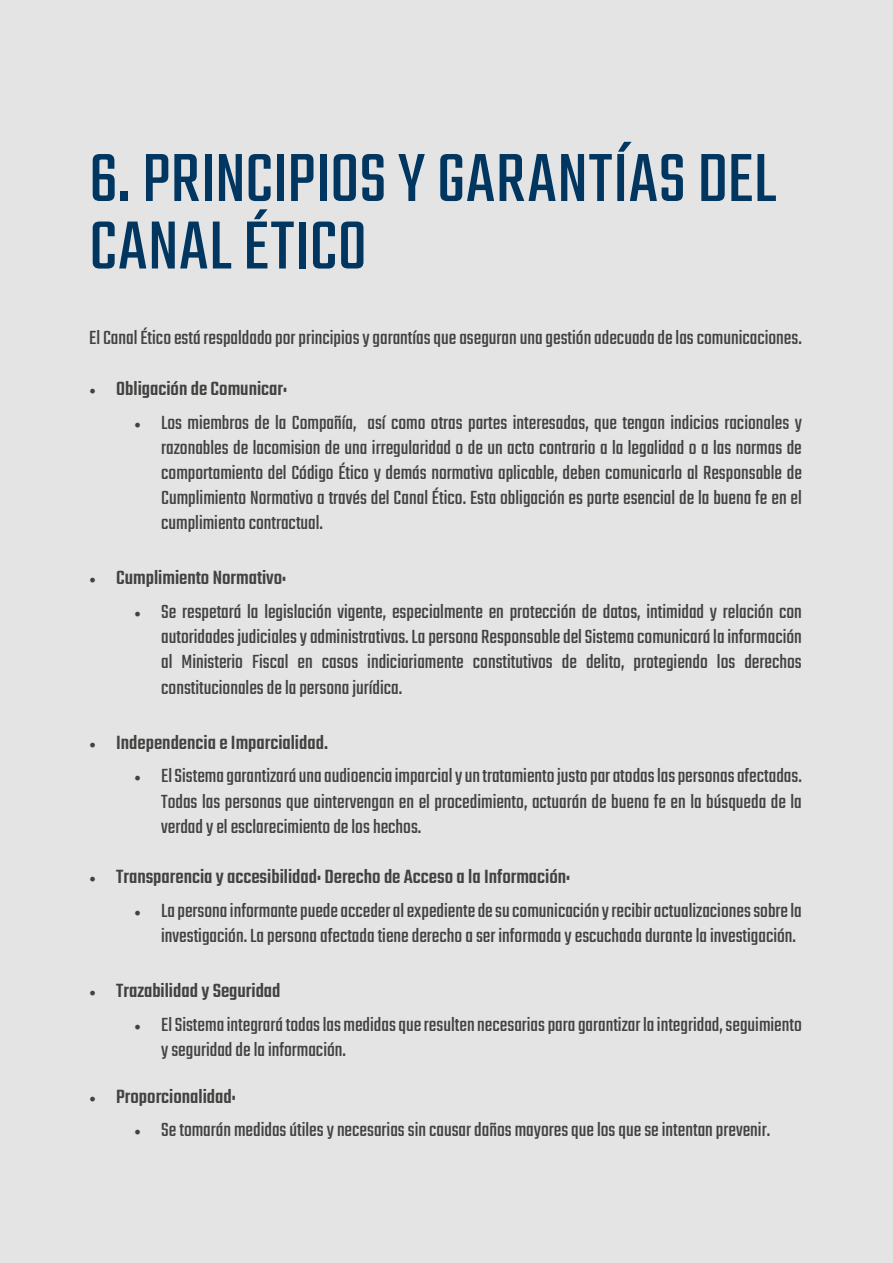
<style>
.page{position:relative;width:893px;height:1263px;background:#fff}
.page>*{position:absolute;margin:0;border:0;box-sizing:border-box;transform-origin:0 0}
.t1{font:75px/67.5px "Teko";letter-spacing:.005em;color:#00365f}
.t2{font:21px/25.2px "Teko";color:#424241;text-align:justify}
.t3{font:500 21px "Teko";color:#424241}
.s1{font-family:"Minion Pro";font-weight:400;font-size:18px}
.s2{font-family:"Minion Pro";font-size:18px}
</style>
<div class="page">
<h1 class="t1" style="left:89px;top:150px;width:688px">6. PRINCIPIOS Y GARANTÍAS DEL<br>CANAL ÉTICO</h1>
<p class="t2" style="left:89px;top:327px;width:714px">El Canal Ético está respaldado por principios y garantías que aseguran una gestión adecuada de las comunicaciones.</p>
<p class="t3" style="left:89px;top:376px;width:199px"><span class="s1">•</span> Obligación de Comunicar:</p>
<p class="t2" style="left:161px;top:411px;width:642px;text-indent:-27px"><span class="s2">•</span> Los miembros de la Compañía, así como otras partes interesadas, que tengan indicios racionales y razonables de lacomision de una irregularidad o de un acto contrario a la legalidad o a las normas de comportamiento del Código Ético y demás normativa aplicable, deben comunicarlo al Responsable de Cumplimiento Normativo a través del Canal Ético. Esta obligación es parte esencial de la buena fe en el cumplimiento contractual.</p>
<p class="t3" style="left:89px;top:566px;width:199px"><span class="s1">•</span> Cumplimiento Normativo:</p>
<p class="t2" style="left:161px;top:600px;width:642px;text-indent:-27px"><span class="s2">•</span> Se respetará la legislación vigente, especialmente en protección de datos, intimidad y relación con autoridades judiciales y administrativas. La persona Responsable del Sistema comunicará la información al Ministerio Fiscal en casos indiciariamente constitutivos de delito, protegiendo los derechos constitucionales de la persona jurídica.</p>
<p class="t3" style="left:89px;top:730px;width:240px"><span class="s1">•</span> Independencia e Imparcialidad.</p>
<p class="t2" style="left:161px;top:765px;width:642px;text-indent:-27px"><span class="s2">•</span> El Sistema garantizará una audioencia imparcial y un tratamiento justo par atodas las personas afectadas.<br>Todas las personas que aintervengan en el procedimiento, actuarán de buena fe en la búsqueda de la verdad y el esclarecimiento de los hechos.</p>
<p class="t3" style="left:89px;top:865px;width:482px"><span class="s1">•</span> Transparencia y accesibilidad: Derecho de Acceso a la Información:</p>
<p class="t2" style="left:134px;top:900px;width:669px;text-align:right"><span class="s2">•</span> La persona informante puede acceder al expediente de su comunicación y recibir actualizaciones sobre la investigación. La persona afectada tiene derecho a ser informada y escuchada durante la investigación.</p>
<p class="t3" style="left:89px;top:979px;width:193px"><span class="s1">•</span> Trazabilidad y Seguridad</p>
<p class="t2" style="left:161px;top:1013px;width:642px;text-indent:-27px"><span class="s2">•</span> El Sistema integrará todas las medidas que resulten necesarias para garantizar la integridad, seguimiento y seguridad de la información.</p>
<p class="t3" style="left:89px;top:1084px;width:148px"><span class="s1">•</span> Proporcionalidad:</p>
<p class="t2" style="left:134px;top:1119px;width:637px"><span class="s2">•</span> Se tomarán medidas útiles y necesarias sin causar daños mayores que los que se intentan prevenir.</p>
</div>
